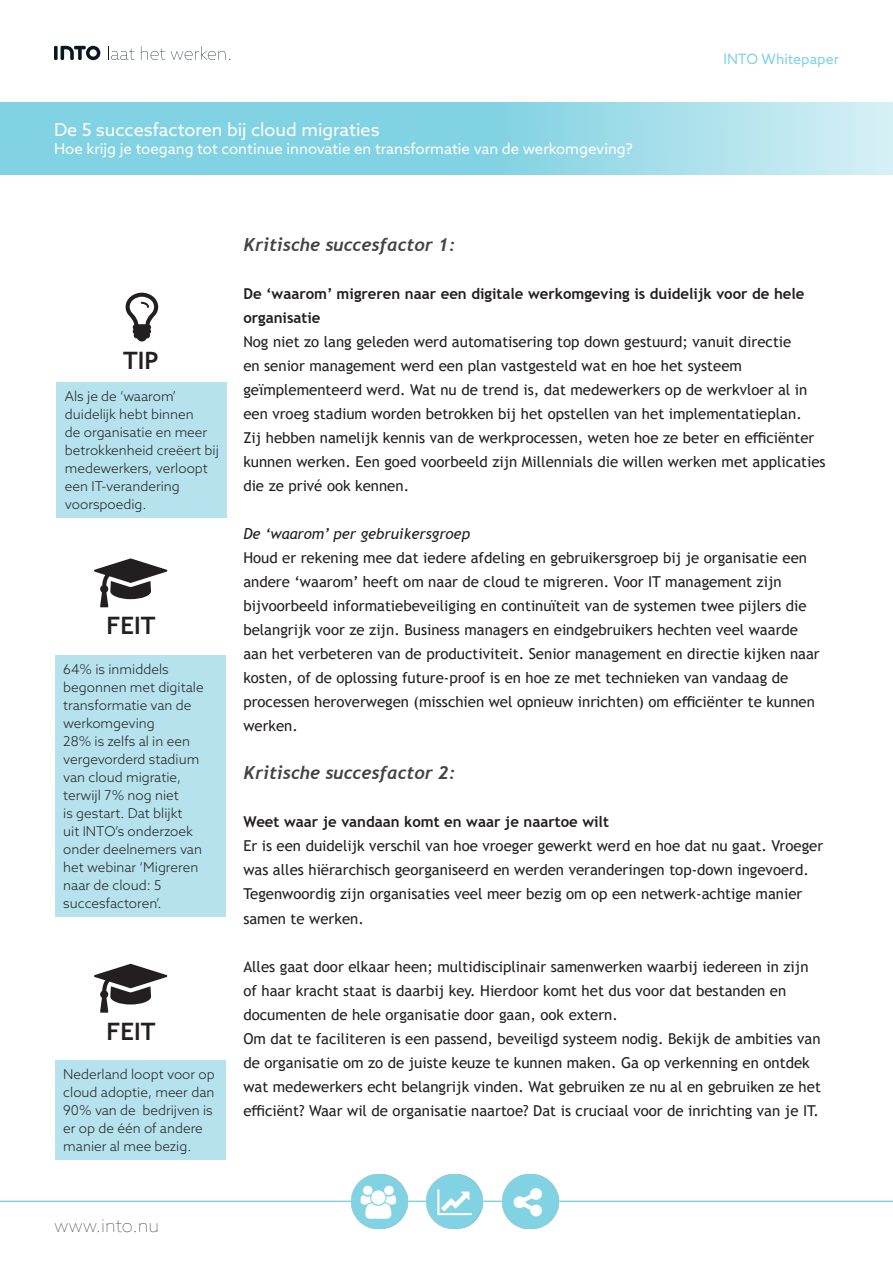
<style>
.page{position:relative;width:893px;height:1263px;background:#fff}
.page>*{position:absolute;margin:0;border:0;box-sizing:border-box;transform-origin:0 0}
.t1{font:700 24px "Trebuchet MS";color:#231f20}
.t2{font:italic 700 18px "Trebuchet";color:#434343}
.t3{font:18px "Azo Sans";color:#fff}
.t4{font:100 18px "Azo Sans";color:#231f20}
.t5{font:15px/24px "Trebuchet MS";color:#231f20}
.t6{font:700 15px/24px "Trebuchet MS";color:#231f20}
.t7{font:15px "Azo Sans";color:#fff}
.t8{font:italic 15px "Trebuchet MS";color:#231f20}
.t9{font:14.25px "Azo Sans";color:#81d2e2}
.t10{font:300 13.5px/18px "Azo Sans";color:#231f20}
</style>
<div class="page">
<svg style="left:108px;top:46px;width:26px;height:14px"></svg>
<svg style="left:141px;top:46px;width:24px;height:14px"></svg>
<svg style="left:171px;top:46px;width:59px;height:14px"></svg>
<svg style="left:54px;top:46px;width:4px;height:14px"></svg>
<svg style="left:61px;top:46px;width:39px;height:14px"></svg>
<hr style="left:0;top:1200px;width:353px;height:2px;background:#81d2e2">
<hr style="left:558px;top:1200px;width:335px;height:2px;background:#81d2e2">
<hr style="left:476px;top:1200px;width:35px;height:2px;background:#81d2e2">
<hr style="left:400px;top:1200px;width:34px;height:2px;background:#81d2e2">
<img style="left:481px;top:1191px;width:2px;height:21px">
<img style="left:427px;top:1174px;width:54px;height:54px">
<img style="left:351px;top:1174px;width:55px;height:54px">
<img style="left:502px;top:1174px;width:55px;height:54px">
<div style="left:352px;top:1174px;width:55px;height:55px;background:#81d2e2;border-radius:50%"></div>
<div style="left:427px;top:1174px;width:55px;height:55px;background:#81d2e2;border-radius:50%"></div>
<div style="left:503px;top:1174px;width:55px;height:55px;background:#81d2e2;border-radius:50%"></div>
<svg style="left:0;top:102px;width:893px;height:72px;background:#94d8e6"></svg>
<div style="left:55px;top:1060px;width:171px;height:100px;background:#b5e2ed"></div>
<div style="left:55px;top:655px;width:171px;height:261px;background:#b5e2ed"></div>
<div style="left:56px;top:382px;width:171px;height:135px;background:#b5e2ed"></div>
<p class="t3" style="left:54px;top:117px;width:327px">De 5 succesfactoren bij cloud migraties</p>
<p class="t7" style="left:54px;top:138px;width:580px">Hoe krijg je toegang tot continue innovatie en transformatie van de werkomgeving?</p>
<p class="t9" style="left:723px;top:50px;width:117px">INTO Whitepaper</p>
<p class="t1" style="left:123px;top:345px;width:37px">TIP</p>
<p class="t10" style="left:65px;top:387px;width:155px">Als je de ‘waarom’ duidelijk hebt binnen<br>de organisatie en meer betrokkenheid creëert bij medewerkers, verloopt een IT-verandering voorspoedig.</p>
<p class="t1" style="left:106px;top:611px;width:51px">FEIT</p>
<p class="t10" style="left:63px;top:660px;width:142px">64% is inmiddels begonnen met digitale transformatie van de werkomgeving</p>
<p class="t10" style="left:63px;top:732px;width:140px">28% is zelfs al in een vergevorderd stadium van cloud migratie, terwijl 7% nog niet<br>is gestart. Dat blijkt uit INTO’s onderzoek onder deelnemers van het webinar ‘Migreren naar de cloud: 5 succesfactoren’.</p>
<p class="t1" style="left:106px;top:1016px;width:51px">FEIT</p>
<p class="t10" style="left:63px;top:1065px;width:153px">Nederland loopt voor op cloud adoptie, meer dan<br>90% van de bedrijven is er op de één of andere manier al mee bezig.</p>
<p class="t2" style="left:243px;top:234px;width:213px">Kritische succesfactor 1:</p>
<p class="t6" style="left:243px;top:282px;width:563px">De ‘waarom’ migreren naar een digitale werkomgeving is duidelijk voor de hele organisatie</p>
<p class="t5" style="left:243px;top:330px;width:584px">Nog niet zo lang geleden werd automatisering top down gestuurd; vanuit directie<br>en senior management werd een plan vastgesteld wat en hoe het systeem geïmplementeerd werd. Wat nu de trend is, dat medewerkers op de werkvloer al in een vroeg stadium worden betrokken bij het opstellen van het implementatieplan.<br>Zij hebben namelijk kennis van de werkprocessen, weten hoe ze beter en efficiënter kunnen werken. Een goed voorbeeld zijn Millennials die willen werken met applicaties die ze privé ook kennen.</p>
<p class="t8" style="left:243px;top:525px;width:228px">De ‘waarom’ per gebruikersgroep</p>
<p class="t5" style="left:243px;top:546px;width:578px">Houd er rekening mee dat iedere afdeling en gebruikersgroep bij je organisatie een andere ‘waarom’ heeft om naar de cloud te migreren. Voor IT management zijn bijvoorbeeld informatiebeveiliging en continuïteit van de systemen twee pijlers die belangrijk voor ze zijn. Business managers en eindgebruikers hechten veel waarde aan het verbeteren van de productiviteit. Senior management en directie kijken naar kosten, of de oplossing future-proof is en hoe ze met technieken van vandaag de processen heroverwegen (misschien wel opnieuw inrichten) om efficiënter te kunnen werken.</p>
<p class="t2" style="left:243px;top:762px;width:213px">Kritische succesfactor 2:</p>
<p class="t6" style="left:243px;top:810px;width:367px">Weet waar je vandaan komt en waar je naartoe wilt</p>
<p class="t5" style="left:243px;top:834px;width:581px">Er is een duidelijk verschil van hoe vroeger gewerkt werd en hoe dat nu gaat. Vroeger was alles hiërarchisch georganiseerd en werden veranderingen top-down ingevoerd.<br>Tegenwoordig zijn organisaties veel meer bezig om op een netwerk-achtige manier samen te werken.</p>
<p class="t5" style="left:243px;top:954px;width:567px">Alles gaat door elkaar heen; multidisciplinair samenwerken waarbij iedereen in zijn of haar kracht staat is daarbij key. Hierdoor komt het dus voor dat bestanden en documenten de hele organisatie door gaan, ook extern.</p>
<p class="t5" style="left:243px;top:1026px;width:579px">Om dat te faciliteren is een passend, beveiligd systeem nodig. Bekijk de ambities van de organisatie om zo de juiste keuze te kunnen maken. Ga op verkenning en ontdek wat medewerkers echt belangrijk vinden. Wat gebruiken ze nu al en gebruiken ze het efficiënt? Waar wil de organisatie naartoe? Dat is cruciaal voor de inrichting van je IT.</p>
<p class="t4" style="left:54px;top:1214px;width:107px">www.into.nu</p>
</div>
